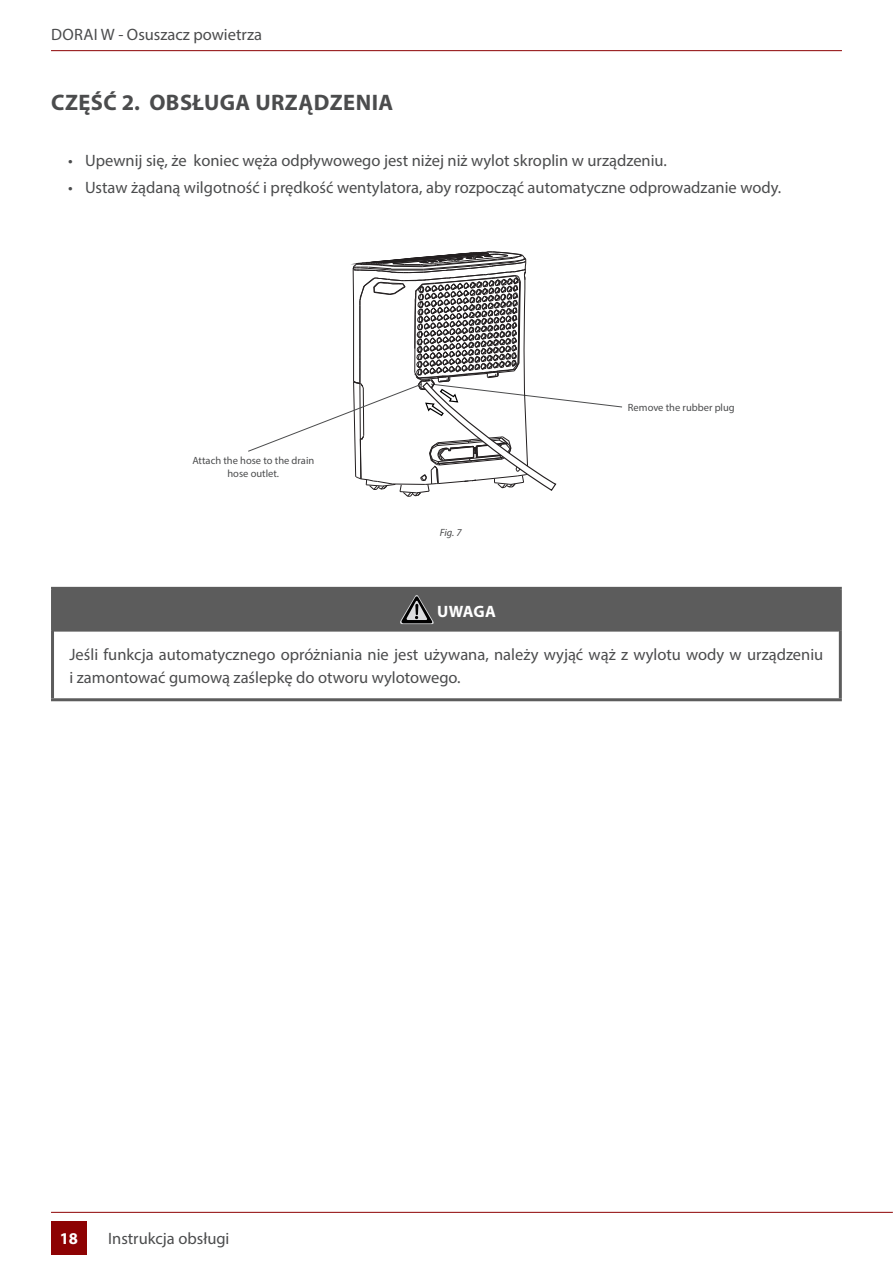
<style>
.page{position:relative;width:893px;height:1263px;background:#fff}
.page>*{position:absolute;margin:0;border:0;box-sizing:border-box;transform-origin:0 0}
.t1{font:700 22.5px "Myriad Pro";letter-spacing:.02em;color:#4b4c4d}
.t2{font:16.5px/22.5px "Myriad Pro";color:#4b4c4d}
.t3{font:700 16.5px "Myriad Pro";color:#fff}
.t4{font:10.5px/13.5px "Myriad Pro";color:#4b4c4d;text-align:center}
.t5{font:italic 10.5px "Myriad Pro";color:#4b4c4d}
</style>
<div class="page">
<hr style="left:51px;top:1212px;width:842px;height:1px;background:#8d0203">
<div style="left:51px;top:1221px;width:36px;height:33px;background:#8d0203"></div>
<hr style="left:51px;top:50px;width:791px;height:1px;background:#8d0203">
<div style="left:53px;top:588px;width:787px;height:43px;background:#5c5c5c"></div>
<hr style="left:51px;top:587px;width:791px;height:3px;background:#5c5c5c">
<hr style="left:51px;top:590px;width:3px;height:41px;background:#5c5c5c">
<hr style="left:839px;top:590px;width:3px;height:41px;background:#5c5c5c">
<hr style="left:51px;top:631px;width:3px;height:67px;background:#5c5c5c">
<hr style="left:839px;top:631px;width:3px;height:67px;background:#5c5c5c">
<hr style="left:51px;top:698px;width:791px;height:3px;background:#5c5c5c">
<hr style="left:54px;top:630px;width:785px;height:2px;background:#5c5c5c">
<svg style="left:400px;top:595px;width:34px;height:29px"></svg>
<svg style="left:248px;top:251px;width:374px;height:246px"></svg>
<p class="t2" style="left:51px;top:23px;width:212px">DORAI W - Osuszacz powietrza</p>
<h1 class="t1" style="left:51px;top:88px;width:344px">CZĘŚĆ 2. OBSŁUGA URZĄDZENIA</h1>
<p class="t2" style="left:68px;top:149px;width:600px">• Upewnij się, że koniec węża odpływowego jest niżej niż wylot skroplin w urządzeniu.</p>
<p class="t2" style="left:68px;top:176px;width:715px">• Ustaw żądaną wilgotność i prędkość wentylatora, aby rozpocząć automatyczne odprowadzanie wody.</p>
<p class="t4" style="left:192px;top:453px;width:123px">Attach the hose to the drain hose outlet.</p>
<p class="t5" style="left:440px;top:525px;width:23px">Fig. 7</p>
<p class="t4" style="left:628px;top:401px;width:108px">Remove the rubber plug</p>
<p class="t3" style="left:437px;top:600px;width:60px">UWAGA</p>
<p class="t2" style="left:70px;top:643px;width:755px">Jeśli funkcja automatycznego opróżniania nie jest używana, należy wyjąć wąż z wylotu wody w urządzeniu i zamontować gumową zaślepkę do otworu wylotowego.</p>
<p class="t3" style="left:60px;top:1228px;width:20px">18</p>
<p class="t2" style="left:108px;top:1227px;width:123px">Instrukcja obsługi</p>
</div>
